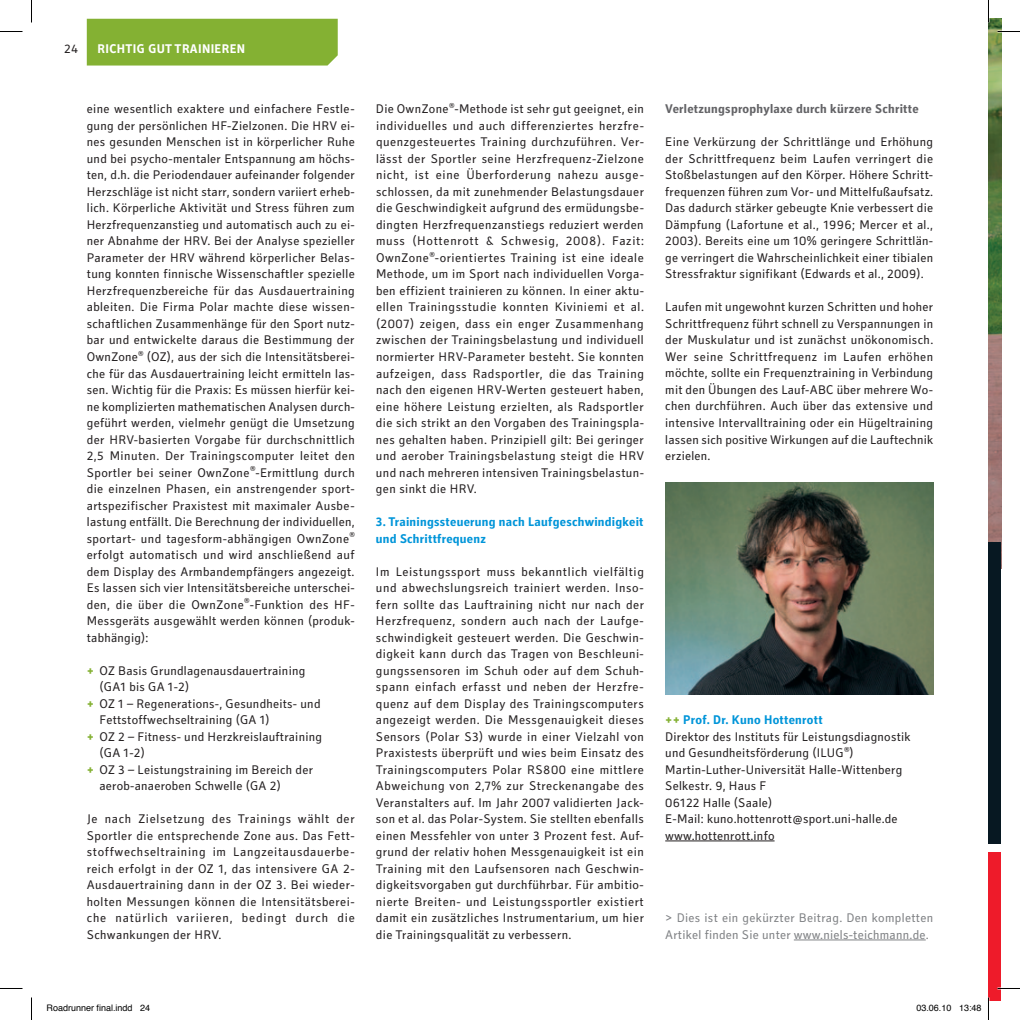
<style>
.page{position:relative;width:1020px;height:1020px;background:#fff}
.page>*{position:absolute;margin:0;border:0;box-sizing:border-box;transform-origin:0 0}
.t1{font:12.75px/16.5px "Secca Std";letter-spacing:.02em;color:#231f20;text-align:justify}
.t2{font:12.75px/16.5px "Secca Std";letter-spacing:.02em;color:#808285}
.t3{font:700 12.75px/16.5px "Secca Std";letter-spacing:.02em;color:#0095d9}
.t4{font:700 12.75px "Secca Std";letter-spacing:.02em;color:#636366}
.t5{font:700 12.75px "Secca Std";color:#fff}
.t6{font:9px "Helvetica";color:#000}
.s1{font-weight:700;color:#84b133}
.s2{font-weight:700;color:#0095d9}
</style>
<div class="page">
<div style="left:87px;top:19px;width:251px;height:47px;background:#84b133"></div>
<hr style="left:665px;top:840px;width:109px;height:1px;background:#231f20">
<hr style="left:794px;top:939px;width:131px;height:1px;background:#808285">
<img style="left:665px;top:483px;width:268px;height:211px">
<img style="left:988px;top:19px;width:13px;height:523px">
<div style="left:988px;top:852px;width:13px;height:149px;background:#ee1b2a"></div>
<div style="left:988px;top:542px;width:13px;height:302px;background:#071822"></div>
<hr style="left:997px;top:987px;width:23px;height:2px;background:#fff">
<svg style="left:0;top:31px;width:22px;height:1px"></svg>
<svg style="left:997px;top:31px;width:23px;height:1px"></svg>
<svg style="left:0;top:988px;width:22px;height:1px"></svg>
<svg style="left:997px;top:988px;width:23px;height:1px"></svg>
<svg style="left:31px;top:0;width:1px;height:22px"></svg>
<svg style="left:31px;top:997px;width:1px;height:23px"></svg>
<svg style="left:988px;top:0;width:1px;height:22px"></svg>
<svg style="left:988px;top:997px;width:1px;height:23px"></svg>
<p class="t1" style="left:64px;top:41px;width:16px">24</p>
<p class="t5" style="left:97px;top:42px;width:16px">Richtig</p>
<p class="t5" style="left:148px;top:42px;width:9px">gut</p>
<p class="t5" style="left:175px;top:42px;width:8px">trainieren</p>
<p class="t1" style="left:87px;top:101px;width:270px">eine wesentlich exaktere und einfachere Festle&shy;gung der persönlichen HF-Zielzonen. Die HRV ei&shy;nes gesunden Menschen ist in körperlicher Ruhe und bei psycho-mentaler Entspannung am höchs&shy;ten, d.h. die Periodendauer aufeinander folgender Herzschläge ist nicht starr, sondern variiert erheb&shy;lich. Körperliche Aktivität und Stress führen zum Herzfrequenzanstieg und automatisch auch zu ei&shy;ner Abnahme der HRV. Bei der Analyse spezieller Parameter der HRV während körperlicher Belas&shy;tung konnten finnische Wissenschaftler spezielle Herzfrequenzbereiche für das Ausdauertraining ableiten. Die Firma Polar machte diese wissen&shy;schaftlichen Zusammenhänge für den Sport nutz&shy;bar und entwickelte daraus die Bestimmung der OwnZone<sup>®</sup> (OZ), aus der sich die I ntensitätsberei&shy;che für das Ausdauertraining leicht ermitteln las&shy;sen. Wichtig für die Praxis: Es müssen hierfür kei&shy;ne komplizierten mathematischen Analysen durch&shy;geführt werden, vielmehr genügt die U msetzung der HRV-basierten Vorgabe für durchschnittlich 2,5 Minuten. Der Trainingscomputer leitet den Sportler bei seiner OwnZone<sup>®</sup>-Ermittlung durch die einzelnen Phasen, ein anstrengender sport&shy;artspezifischer Praxistest mit maximaler Ausbe&shy;lastung entfällt. Die Berechnung der individuellen, sportart- und tagesform-abhängigen OwnZone<sup>® </sup>erfolgt automatisch und wird anschließend auf dem Display des Armbandempfängers angezeigt.<br>Es lassen sich vier I ntensitätsbereiche unterschei&shy;den, die über die OwnZone<sup>®</sup>-Funktion des HF-Messgeräts ausgewählt werden können (produk&shy;tabhängig):</p>
<p class="t1" style="left:87px;top:662px;width:220px"><span class="s1">+</span> OZ Basis Grundlagenausdauertraining</p>
<p class="t1" style="left:100px;top:679px;width:91px">(GA1 bis GA 1-2)</p>
<p class="t1" style="left:87px;top:695px;width:235px"><span class="s1">+</span> OZ 1 – Regenerations-, Gesundheits- und</p>
<p class="t1" style="left:99px;top:712px;width:172px">Fettstoffwechseltraining (GA 1)</p>
<p class="t1" style="left:87px;top:728px;width:237px"><span class="s1">+</span> OZ 2 – Fitness- und Herzkreislauftraining</p>
<p class="t1" style="left:99px;top:745px;width:47px">(GA 1-2)</p>
<p class="t1" style="left:87px;top:761px;width:228px"><span class="s1">+</span> OZ 3 – Leistungstraining im Bereich der</p>
<p class="t1" style="left:99px;top:778px;width:183px">aerob-anaeroben Schwelle (GA 2)</p>
<p class="t1" style="left:87px;top:811px;width:269px">Je nach Zielsetzung des Trainings wählt der Sportler die entsprechende Zone aus. Das Fett&shy;stoffwechseltraining im Langzeitausdauerbe&shy;reich erfolgt in der OZ 1, das intensivere GA 2- Ausdauertraining dann in der OZ 3. Bei wieder&shy;holten Messungen können die I ntensitätsberei&shy;che natürlich variieren, bedingt durch die Schwankungen der HRV.</p>
<p class="t1" style="left:376px;top:101px;width:270px">Die OwnZone<sup>®</sup>-Methode ist sehr gut geeignet, ein individuelles und auch differenziertes herzfre&shy;quenzgesteuertes Training durchzuführen. Ver&shy;lässt der Sportler seine Herzfrequenz-Zielzone nicht, ist eine Überforderung nahezu ausge&shy;schlossen, da mit zunehmender Belastungsdauer die Geschwindigkeit aufgrund des ermüdungsbe&shy;dingten Herzfrequenzanstiegs reduziert werden muss (Hottenrott &amp; Schwesig, 2008). Fazit:<br>OwnZone<sup>®</sup>-orientiertes Training ist eine ideale Methode, um im Sport nach individuellen Vorga&shy;ben effizient trainieren zu können. I n einer aktu&shy;ellen Trainingsstudie konnten Kiviniemi et al. (2007) zeigen, dass ein enger Zusammenhang zwischen der Trainingsbelastung und individuell normierter HRV-Parameter besteht. Sie konnten aufzeigen, dass Radsportler, die das Training nach den eigenen HRV-Werten gesteuert haben, eine höhere Leistung erzielten, als Radsportler die sich strikt an den Vorgaben des Trainingspla&shy;nes gehalten haben. Prinzipiell gilt: Bei geringer und aerober Trainingsbelastung steigt die HRV und nach mehreren intensiven Trainingsbelastun&shy;gen sinkt die HRV.</p>
<p class="t3" style="left:376px;top:514px;width:269px">3. Trainingssteuerung nach Laufgeschwindigkeit und Schrittfrequenz</p>
<p class="t1" style="left:376px;top:563px;width:269px">I m Leistungssport muss bekanntlich vielfältig und abwechslungsreich trainiert werden. I nso&shy;fern sollte das Lauftraining nicht nur nach der Herzfrequenz, sondern auch nach der Laufge&shy;schwindigkeit gesteuert werden. Die Geschwin&shy;digkeit kann durch das Tragen von Beschleuni&shy;gungssensoren im Schuh oder auf dem Schuh&shy;spann einfach erfasst und neben der Herzfre&shy;quenz auf dem Display des Trainingscomputers angezeigt werden. Die Messgenauigkeit dieses Sensors (Polar S3) wurde in einer Vielzahl von Praxistests überprüft und wies beim Einsatz des Trainingscomputers Polar RS800 eine mittlere Abweichung von 2,7% zur Streckenangabe des Veranstalters auf. I m Jahr 2007 validierten Jack&shy;son et al. das Polar-System. Sie stellten ebenfalls einen Messfehler von unter 3 Prozent fest. Auf&shy;grund der relativ hohen Messgenauigkeit ist ein Training mit den Laufsensoren nach Geschwin&shy;digkeitsvorgaben gut durchführbar. Für ambitio&shy;nierte Breiten- und Leistungssportler existiert damit ein zusätzliches I nstrumentarium, um hier die Trainingsqualität zu verbessern.</p>
<p class="t4" style="left:665px;top:102px;width:255px">Verletzungsprophylaxe durch kürzere Schritte</p>
<p class="t1" style="left:665px;top:134px;width:269px">Eine Verkürzung der Schrittlänge und Erhöhung der Schrittfrequenz beim Laufen verringert die Stoßbelastungen auf den Körper. Höhere Schritt&shy;frequenzen führen zum Vor- und Mittelfußaufsatz.<br>Das dadurch stärker gebeugte Knie verbessert die Dämpfung (Lafortune et al., 1996; Mercer et al., 2003). Bereits eine um 10% geringere Schrittlän&shy;ge verringert die Wahrscheinlichkeit einer tibialen Stressfraktur signifikant (Edwards et al., 2009).</p>
<p class="t1" style="left:665px;top:299px;width:270px">Laufen mit ungewohnt kurzen Schritten und hoher Schrittfrequenz führt schnell zu Verspannungen in der Muskulatur und ist zunächst unökonomisch.<br>Wer seine Schrittfrequenz im Laufen erhöhen möchte, sollte ein Frequenztraining in Verbindung mit den Übungen des Lauf-ABC über mehrere Wo&shy;chen durchführen. Auch über das extensive und intensive I ntervalltraining oder ein Hügeltraining lassen sich positive Wirkungen auf die Lauftechnik erzielen.</p>
<p class="t1" style="left:665px;top:712px;width:247px;text-align:left"><span class="s1">++</span> <span class="s2">Prof. Dr. Kuno Hottenrott<br></span>Direktor des I nstituts für Leistungsdiagnostik und Gesundheitsförderung (I LUG<sup>®</sup>)<br>Martin-Luther-U niversität Halle-Wittenberg Selkestr. 9, Haus F<br>06122 Halle (Saale)<br>E-Mail: kuno.hottenrott@sport.uni-halle.de www.hottenrott.info</p>
<p class="t2" style="left:665px;top:910px;width:270px">&gt; Dies ist ein gekürzter Beitrag. Den kompletten<br>Artikel finden Sie unter www.niels-teichmann.de.</p>
<p class="t6" style="left:46px;top:1001px;width:105px">Roadrunner final.indd 24</p>
<p class="t6" style="left:916px;top:1001px;width:67px">03.06.10 13:48</p>
</div>
